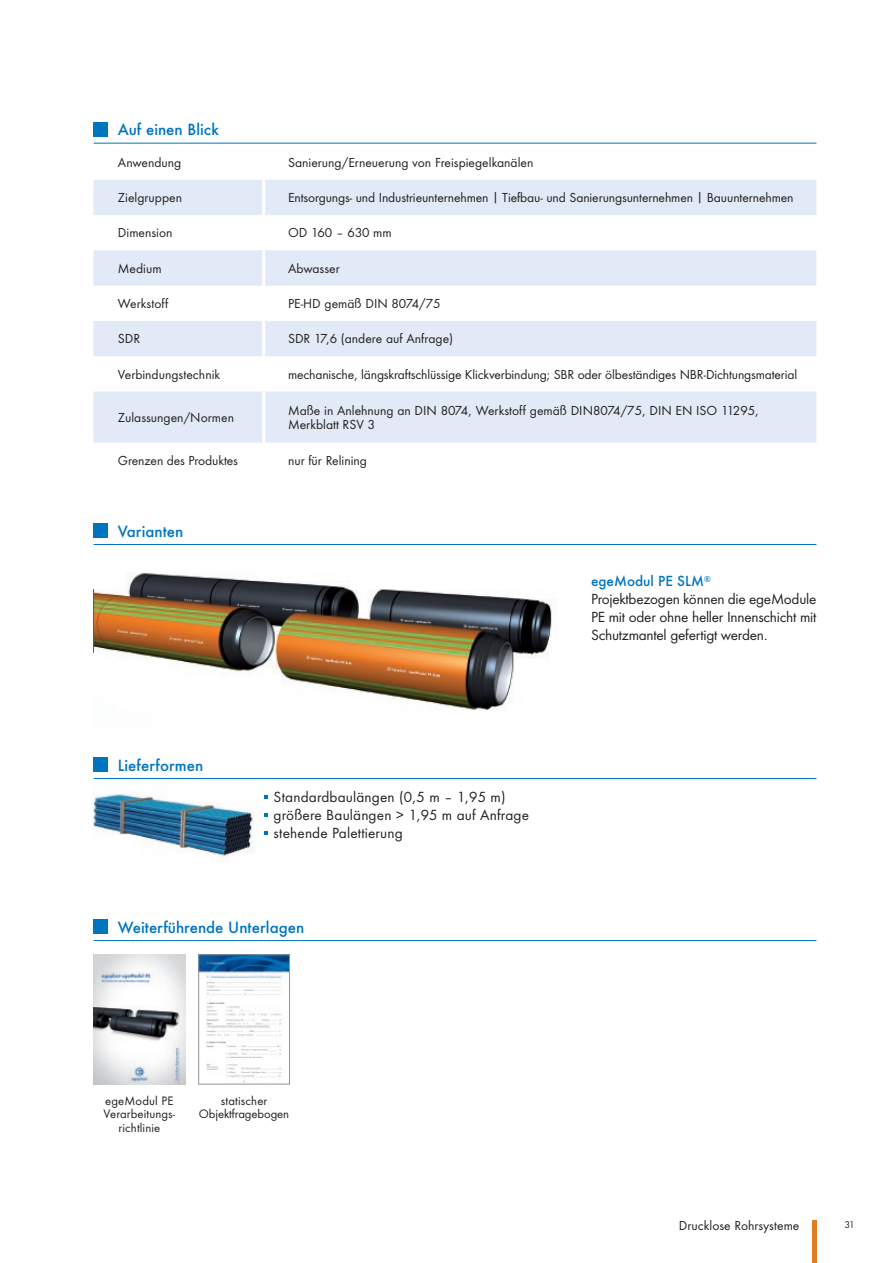
<style>
.page{position:relative;width:893px;height:1263px;background:#fff}
.page>*{position:absolute;margin:0;border:0;box-sizing:border-box;transform-origin:0 0}
.t1{font:500 15px "Futura ND";color:#0075bf}
.t2{font:13.5px/18px "Futura ND";letter-spacing:-.02em;color:#231f20}
.t3{font:13.5px/18px "Futura ND";letter-spacing:.01em;color:#231f20}
.t4{font:12px/14.4px "Futura ND";color:#231f20}
.t5{font:11.25px/13.5px "Futura ND";letter-spacing:.01em;color:#231f20;text-align:center}
.t6{font:11.25px/13.5px "Futura ND";letter-spacing:-.01em;color:#231f20;text-align:center}
.t7{font:9px "Futura ND";color:#231f20}
.s1{font-weight:500;color:#0075bf}
</style>
<div class="page">
<hr style="left:812px;top:1220px;width:4px;height:43px;background:#e07e26">
<img style="left:92px;top:793px;width:162px;height:69px">
<div style="left:94px;top:523px;width:14px;height:15px;background:#0075bf"></div>
<div style="left:94px;top:757px;width:14px;height:15px;background:#0075bf"></div>
<div style="left:94px;top:919px;width:14px;height:15px;background:#0075bf"></div>
<svg style="left:264px;top:796px;width:4px;height:3px"></svg>
<svg style="left:264px;top:814px;width:4px;height:3px"></svg>
<svg style="left:264px;top:832px;width:4px;height:3px"></svg>
<svg style="left:94px;top:180px;width:722px;height:263px;fill:#e1eaf6"></svg>
<hr style="left:262px;top:180px;width:3px;height:35px;background:#fff">
<hr style="left:262px;top:215px;width:3px;height:35px;background:#fff">
<hr style="left:262px;top:250px;width:3px;height:36px;background:#fff">
<hr style="left:262px;top:286px;width:3px;height:35px;background:#fff">
<hr style="left:262px;top:321px;width:3px;height:35px;background:#fff">
<hr style="left:262px;top:356px;width:3px;height:35px;background:#fff">
<hr style="left:262px;top:391px;width:3px;height:52px;background:#fff">
<hr style="left:94px;top:940px;width:722px;height:1px;background:#0075bf">
<hr style="left:94px;top:778px;width:722px;height:1px;background:#0075bf">
<hr style="left:94px;top:544px;width:722px;height:1px;background:#0075bf">
<hr style="left:94px;top:143px;width:722px;height:1px;background:#0075bf">
<div style="left:94px;top:122px;width:14px;height:15px;background:#0075bf"></div>
<img style="left:94px;top:954px;width:91px;height:130px">
<img style="left:200px;top:956px;width:88px;height:126px">
<div style="left:198px;top:954px;width:92px;height:130px;border:1px solid #939598"></div>
<img style="left:94px;top:572px;width:458px;height:138px">
<hr style="left:93px;top:589px;width:1px;height:64px;background:#0075bf">
<p class="t1" style="left:118px;top:120px;width:103px">Auf einen Blick</p>
<p class="t4" style="left:118px;top:155px;width:65px">Anwendung</p>
<p class="t4" style="left:288px;top:155px;width:247px">Sanierung/Erneuerung von Freispiegelkanälen</p>
<p class="t4" style="left:118px;top:191px;width:66px">Zielgruppen</p>
<p class="t4" style="left:288px;top:191px;width:507px">Entsorgungs- und Industrieunternehmen | Tiefbau- und Sanierungsunternehmen | Bauunternehmen</p>
<p class="t4" style="left:118px;top:226px;width:56px">Dimension</p>
<p class="t4" style="left:288px;top:226px;width:105px">OD 160 – 630 mm</p>
<p class="t4" style="left:118px;top:261px;width:45px">Medium</p>
<p class="t4" style="left:288px;top:261px;width:53px">Abwasser</p>
<p class="t4" style="left:118px;top:296px;width:52px">Werkstoff</p>
<p class="t4" style="left:288px;top:296px;width:154px">PE-HD gemäß DIN 8074/75</p>
<p class="t4" style="left:118px;top:332px;width:24px">SDR</p>
<p class="t4" style="left:288px;top:332px;width:167px">SDR 17,6 (andere auf Anfrage)</p>
<p class="t4" style="left:118px;top:367px;width:104px">Verbindungstechnik</p>
<p class="t4" style="left:288px;top:367px;width:511px">mechanische, längskraftschlüssige Klickverbindung; SBR oder ölbeständiges NBR-Dichtungsmaterial</p>
<p class="t4" style="left:118px;top:410px;width:118px">Zulassungen/Normen</p>
<p class="t4" style="left:288px;top:403px;width:472px">Maße in Anlehnung an DIN 8074, Werkstoff gemäß DIN8074/75, DIN EN ISO 11295,<br>Merkblatt RSV 3</p>
<p class="t4" style="left:118px;top:453px;width:122px">Grenzen des Produktes</p>
<p class="t4" style="left:288px;top:453px;width:81px">nur für Relining</p>
<p class="t1" style="left:118px;top:521px;width:67px">Varianten</p>
<p class="t1" style="left:118px;top:755px;width:87px">Lieferformen</p>
<p class="t3" style="left:274px;top:788px;width:257px">Standardbaulängen (0,5 m – 1,95 m) größere Baulängen &gt; 1,95 m auf Anfrage stehende Palettierung</p>
<p class="t1" style="left:118px;top:917px;width:188px">Weiterführende Unterlagen</p>
<p class="t2" style="left:591px;top:572px;width:227px"><span class="s1">egeModul PE SLM</span><sup>®<br></sup>Projektbezogen können die egeModule<br>PE mit oder ohne heller Innenschicht mit<br>Schutzmantel gefertigt werden.</p>
<p class="t5" style="left:104px;top:1094px;width:73px">egeModul PE<br>Verarbeitungs&shy;richtlinie</p>
<p class="t6" style="left:199px;top:1094px;width:92px">statischer<br>Objektfragebogen</p>
<p class="t4" style="left:679px;top:1218px;width:122px">Drucklose Rohrsysteme</p>
<p class="t7" style="left:844px;top:1218px;width:12px">31</p>
</div>
